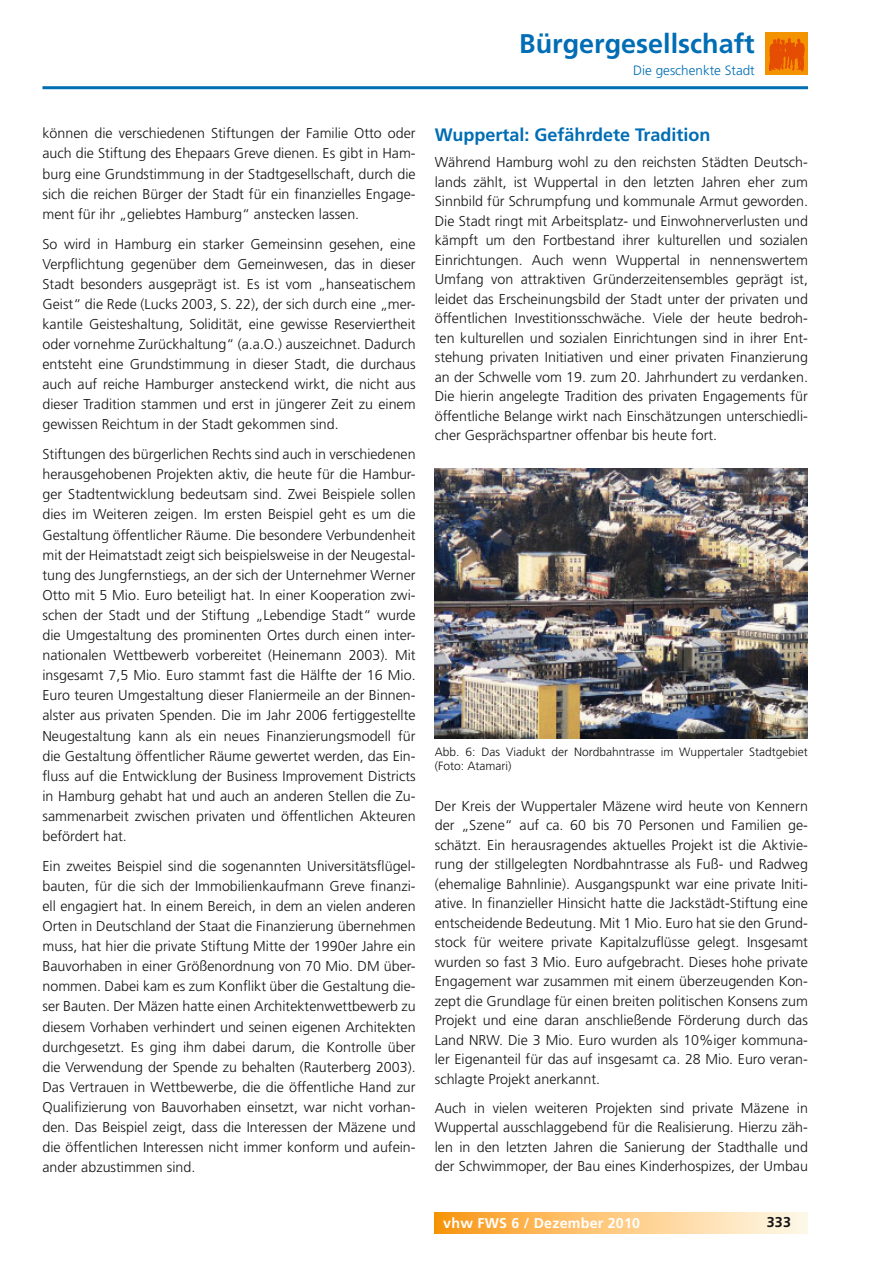
<style>
.page{position:relative;width:893px;height:1263px;background:#fff}
.page>*{position:absolute;margin:0;border:0;box-sizing:border-box;transform-origin:0 0}
.t1{font:700 27px "Frutiger LT";color:#006db4}
.t2{font:700 18px "Frutiger LT";color:#006db4}
.t3{font:300 14.25px/20.1px "Frutiger LT";color:#131413;text-align:justify}
.t4{font:700 14.25px "Frutiger LT";letter-spacing:.015em;color:#fff}
.t5{font:700 14.25px "Frutiger LT";color:#131413}
.t6{font:300 13.5px "Frutiger LT";color:#006db4}
.t7{font:300 12px/14.4px "Frutiger CE";color:#131413}
</style>
<div class="page">
<div style="left:435px;top:1212px;width:373px;height:21px;background:linear-gradient(to right,#fb9916,#fffcef)"></div>
<hr style="left:42px;top:86px;width:766px;height:3px;background:#006eb3">
<div style="left:766px;top:33px;width:42px;height:42px;background:#f49301"></div>
<svg style="left:769px;top:38px;width:36px;height:33px"></svg>
<img style="left:435px;top:469px;width:373px;height:269px">
<h1 class="t1" style="left:519px;top:33px;width:237px">Bürgergesellschaft</h1>
<p class="t6" style="left:633px;top:65px;width:123px">Die geschenkte Stadt</p>
<p class="t3" style="left:42px;top:124px;width:375px">können die verschiedenen Stiftungen der Familie Otto oder auch die Stiftung des Ehepaars Greve dienen. Es gibt in Ham&shy;burg eine Grundstimmung in der Stadtgesellschaft, durch die sich die reichen Bürger der Stadt für ein finanzielles Engage&shy;ment für ihr „geliebtes Hamburg“ anstecken lassen.</p>
<p class="t3" style="left:42px;top:235px;width:375px">So wird in Hamburg ein starker Gemeinsinn gesehen, eine Verpflichtung gegenüber dem Gemeinwesen, das in dieser Stadt besonders ausgeprägt ist. Es ist vom „hanseatischem Geist“ die Rede (Lucks 2003, S. 22), der sich durch eine „mer&shy;kantile Geisteshaltung, Solidität, eine gewisse Reserviertheit oder vornehme Zurückhaltung“ (a.a.O.) auszeichnet. Dadurch entsteht eine Grundstimmung in dieser Stadt, die durchaus auch auf reiche Hamburger ansteckend wirkt, die nicht aus dieser Tradition stammen und erst in jüngerer Zeit zu einem gewissen Reichtum in der Stadt gekommen sind.</p>
<p class="t3" style="left:42px;top:445px;width:375px">Stiftungen des bürgerlichen Rechts sind auch in verschiedenen herausgehobenen Projekten aktiv, die heute für die Hambur&shy;ger Stadtentwicklung bedeutsam sind. Zwei Beispiele sollen dies im Weiteren zeigen. Im ersten Beispiel geht es um die Gestaltung öffentlicher Räume. Die besondere Verbundenheit mit der Heimatstadt zeigt sich beispielsweise in der Neugestal&shy;tung des Jungfernstiegs, an der sich der Unternehmer Werner Otto mit 5 Mio. Euro beteiligt hat. In einer Kooperation zwi&shy;schen der Stadt und der Stiftung „Lebendige Stadt“ wurde die Umgestaltung des prominenten Ortes durch einen inter&shy;nationalen Wettbewerb vorbereitet (Heinemann 2003). Mit insgesamt 7,5 Mio. Euro stammt fast die Hälfte der 16 Mio.<br>Euro teuren Umgestaltung dieser Flaniermeile an der Binnen&shy;alster aus privaten Spenden. Die im Jahr 2006 fertiggestellte Neugestaltung kann als ein neues Finanzierungsmodell für die Gestaltung öffentlicher Räume gewertet werden, das Ein&shy;fluss auf die Entwicklung der Business Improvement Districts in Hamburg gehabt hat und auch an anderen Stellen die Zu&shy;sammenarbeit zwischen privaten und öffentlichen Akteuren befördert hat.</p>
<p class="t3" style="left:42px;top:857px;width:375px">Ein zweites Beispiel sind die sogenannten Universitätsflügel&shy;bauten, für die sich der Immobilienkaufmann Greve finanzi&shy;ell engagiert hat. In einem Bereich, in dem an vielen anderen Orten in Deutschland der Staat die Finanzierung übernehmen muss, hat hier die private Stiftung Mitte der 1990er Jahre ein Bauvorhaben in einer Größenordnung von 70 Mio. DM über&shy;nommen. Dabei kam es zum Konflikt über die Gestaltung die&shy;ser Bauten. Der Mäzen hatte einen Architektenwettbewerb zu diesem Vorhaben verhindert und seinen eigenen Architekten durchgesetzt. Es ging ihm dabei darum, die Kontrolle über die Verwendung der Spende zu behalten (Rauterberg 2003).<br>Das Vertrauen in Wettbewerbe, die die öffentliche Hand zur Qualifizierung von Bauvorhaben einsetzt, war nicht vorhan&shy;den. Das Beispiel zeigt, dass die Interessen der Mäzene und die öffentlichen Interessen nicht immer konform und aufein&shy;ander abzustimmen sind.</p>
<p class="t2" style="left:435px;top:128px;width:277px">Wuppertal: Gefährdete Tradition</p>
<p class="t3" style="left:435px;top:153px;width:375px;line-height:19.5px">Während Hamburg wohl zu den reichsten Städten Deutsch&shy;lands zählt, ist Wuppertal in den letzten Jahren eher zum Sinnbild für Schrumpfung und kommunale Armut geworden.<br>Die Stadt ringt mit Arbeitsplatz- und Einwohnerverlusten und kämpft um den Fortbestand ihrer kulturellen und sozialen Einrichtungen. Auch wenn Wuppertal in nennenswertem Umfang von attraktiven Gründerzeitensembles geprägt ist, leidet das Erscheinungsbild der Stadt unter der privaten und öffentlichen Investitionsschwäche. Viele der heute bedroh&shy;ten kulturellen und sozialen Einrichtungen sind in ihrer Ent&shy;stehung privaten Initiativen und einer privaten Finanzierung an der Schwelle vom 19. zum 20. Jahrhundert zu verdanken.<br>Die hierin angelegte Tradition des privaten Engagements für öffentliche Belange wirkt nach Einschätzungen unterschiedli&shy;cher Gesprächspartner offenbar bis heute fort.</p>
<p class="t7" style="left:435px;top:746px;width:375px">Abb. 6: Das Viadukt der Nordbahntrasse im Wuppertaler Stadtgebiet (Foto: Atamari)</p>
<p class="t3" style="left:435px;top:797px;width:375px;line-height:19.5px">Der Kreis der Wuppertaler Mäzene wird heute von Kennern der „Szene“ auf ca. 60 bis 70 Personen und Familien ge&shy;schätzt. Ein herausragendes aktuelles Projekt ist die Aktivie&shy;rung der stillgelegten Nordbahntrasse als Fuß- und Radweg (ehemalige Bahnlinie). Ausgangspunkt war eine private Initi&shy;ative. In finanzieller Hinsicht hatte die Jackstädt-Stiftung eine entscheidende Bedeutung. Mit 1 Mio. Euro hat sie den Grund&shy;stock für weitere private Kapitalzuflüsse gelegt. Insgesamt wurden so fast 3 Mio. Euro aufgebracht. Dieses hohe private Engagement war zusammen mit einem überzeugenden Kon&shy;zept die Grundlage für einen breiten politischen Konsens zum Projekt und eine daran anschließende Förderung durch das Land NRW. Die 3 Mio. Euro wurden als 10%iger kommuna&shy;ler Eigenanteil für das auf insgesamt ca. 28 Mio. Euro veran&shy;schlagte Projekt anerkannt.</p>
<p class="t3" style="left:435px;top:1099px;width:375px;line-height:19.5px">Auch in vielen weiteren Projekten sind private Mäzene in Wuppertal ausschlaggebend für die Realisierung. Hierzu zäh&shy;len in den letzten Jahren die Sanierung der Stadthalle und der Schwimmoper, der Bau eines Kinderhospizes, der Umbau</p>
<p class="t4" style="left:443px;top:1217px;width:198px">vhw FWS 6 / Dezember 2010</p>
<p class="t5" style="left:767px;top:1217px;width:26px">333</p>
</div>
